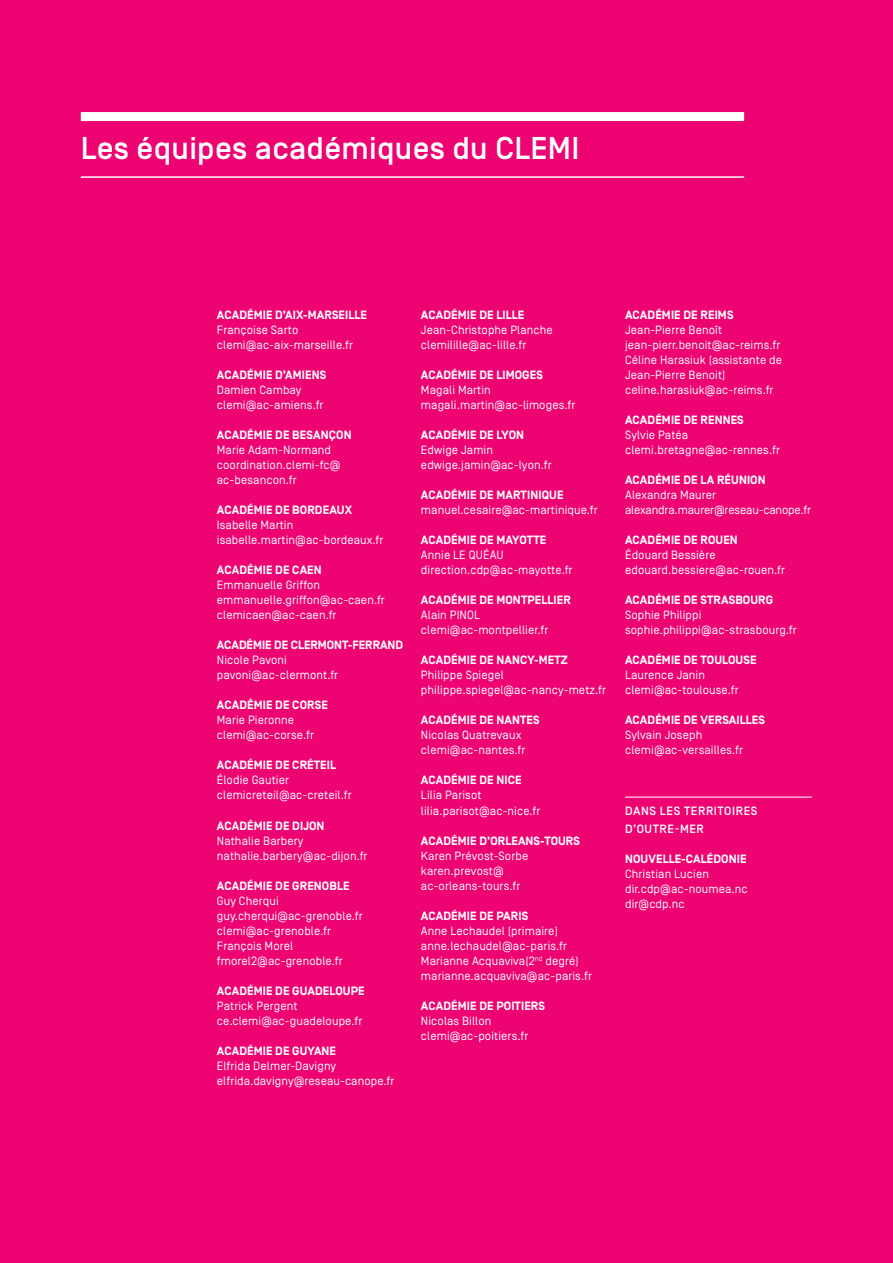
<style>
.page{position:relative;width:893px;height:1263px;background:#ed0372}
.page>*{position:absolute;margin:0;border:0;box-sizing:border-box;transform-origin:0 0}
.t1{font:500 31.5px "Simplon BP";letter-spacing:.01em;color:#fff}
.t2{font:12px/15px "Simplon BP Regular";letter-spacing:.01em;color:#fff}
.t3{font:700 12px "Simplon BP";letter-spacing:.01em;color:#fff}
.t4{font:12px/15px "Simplon BP Regular";letter-spacing:-.01em;color:#fff}
.t5{font:500 12px/18px "Simplon BP";letter-spacing:.05em;color:#fff}
</style>
<div class="page">
<div style="left:81px;top:112px;width:663px;height:9px;background:#fff"></div>
<hr style="left:81px;top:176px;width:663px;height:2px;background:#fff">
<hr style="left:625px;top:797px;width:187px;height:1px;background:#fff">
<h1 class="t1" style="left:81px;top:130px;width:500px">Les équipes académiques du clemi</h1>
<p class="t3" style="left:217px;top:308px;width:152px">ACADÉMIE D’AIX-MARSEILLE</p>
<p class="t2" style="left:217px;top:323px;width:138px">Françoise Sarto clemi@ac-aix-marseille.fr</p>
<p class="t3" style="left:217px;top:368px;width:111px">ACADÉMIE D’AMIENS</p>
<p class="t2" style="left:217px;top:383px;width:108px">Damien Cambay clemi@ac-amiens.fr</p>
<p class="t3" style="left:217px;top:428px;width:136px">ACADÉMIE DE BESANÇON</p>
<p class="t2" style="left:217px;top:443px;width:125px">Marie Adam-Normand coordination.clemi-fc@ ac-besancon.fr</p>
<p class="t3" style="left:217px;top:503px;width:137px">ACADÉMIE DE BORDEAUX</p>
<p class="t2" style="left:217px;top:518px;width:168px">Isabelle Martin isabelle.martin@ac-bordeaux.fr</p>
<p class="t3" style="left:217px;top:563px;width:106px">ACADÉMIE DE CAEN</p>
<p class="t2" style="left:217px;top:578px;width:170px">Emmanuelle Griffon emmanuelle.griffon@ac-caen.fr clemicaen@ac-caen.fr</p>
<p class="t3" style="left:217px;top:638px;width:188px">ACADÉMIE DE CLERMONT-FERRAND</p>
<p class="t2" style="left:217px;top:653px;width:123px">Nicole Pavoni pavoni@ac-clermont.fr</p>
<p class="t3" style="left:217px;top:698px;width:112px">ACADÉMIE DE CORSE</p>
<p class="t2" style="left:217px;top:713px;width:99px">Marie Pieronne clemi@ac-corse.fr</p>
<p class="t3" style="left:217px;top:758px;width:121px">ACADÉMIE DE CRÉTEIL</p>
<p class="t2" style="left:217px;top:773px;width:136px">Élodie Gautier clemicreteil@ac-creteil.fr</p>
<p class="t3" style="left:217px;top:818px;width:109px">ACADÉMIE DE DIJON</p>
<p class="t2" style="left:217px;top:833px;width:152px">Nathalie Barbery nathalie.barbery@ac-dijon.fr</p>
<p class="t3" style="left:217px;top:878px;width:134px">ACADÉMIE DE GRENOBLE</p>
<p class="t2" style="left:217px;top:893px;width:147px">Guy Cherqui guy.cherqui@ac-grenoble.fr clemi@ac-grenoble.fr<br>François Morel fmorel2@ac-grenoble.fr</p>
<p class="t3" style="left:217px;top:983px;width:149px">ACADÉMIE DE GUADELOUPE</p>
<p class="t2" style="left:217px;top:998px;width:147px">Patrick Pergent ce.clemi@ac-guadeloupe.fr</p>
<p class="t3" style="left:217px;top:1043px;width:121px">ACADÉMIE DE GUYANE</p>
<p class="t2" style="left:217px;top:1058px;width:179px">Elfrida Delmer-Davigny elfrida.davigny@reseau-canope.fr</p>
<p class="t3" style="left:421px;top:308px;width:105px">ACADÉMIE DE LILLE</p>
<p class="t2" style="left:421px;top:323px;width:133px">Jean-Christophe Planche clemilille@ac-lille.fr</p>
<p class="t3" style="left:421px;top:368px;width:123px">ACADÉMIE DE LIMOGES</p>
<p class="t2" style="left:421px;top:383px;width:156px">Magali Martin magali.martin@ac-limoges.fr</p>
<p class="t3" style="left:421px;top:428px;width:105px">ACADÉMIE DE LYON</p>
<p class="t2" style="left:421px;top:443px;width:132px">Edwige Jamin edwige.jamin@ac-lyon.fr</p>
<p class="t3" style="left:421px;top:488px;width:144px">ACADÉMIE DE MARTINIQUE</p>
<p class="t2" style="left:421px;top:503px;width:178px">manuel.cesaire@ac-martinique.fr</p>
<p class="t3" style="left:421px;top:533px;width:127px">ACADÉMIE DE MAYOTTE</p>
<p class="t2" style="left:421px;top:548px;width:153px">Annie LE QUÉAU direction.cdp@ac-mayotte.fr</p>
<p class="t3" style="left:421px;top:593px;width:151px">ACADÉMIE DE MONTPELLIER</p>
<p class="t2" style="left:421px;top:608px;width:129px">Alain PINOL clemi@ac-montpellier.fr</p>
<p class="t3" style="left:421px;top:653px;width:148px">ACADÉMIE DE NANCY-METZ</p>
<p class="t2" style="left:421px;top:668px;width:187px">Philippe Spiegel philippe.spiegel@ac-nancy-metz.fr</p>
<p class="t3" style="left:421px;top:713px;width:120px">ACADÉMIE DE NANTES</p>
<p class="t2" style="left:421px;top:728px;width:106px">Nicolas Quatrevaux clemi@ac-nantes.fr</p>
<p class="t3" style="left:421px;top:773px;width:102px">ACADÉMIE DE NICE</p>
<p class="t2" style="left:421px;top:788px;width:121px">Lilia Parisot lilia.parisot@ac-nice.fr</p>
<p class="t3" style="left:421px;top:833px;width:161px">ACADÉMIE D’ORLEANS-TOURS</p>
<p class="t2" style="left:421px;top:848px;width:109px">Karen Prévost-Sorbe karen.prevost@ ac-orleans-tours.fr</p>
<p class="t3" style="left:421px;top:908px;width:109px">ACADÉMIE DE PARIS</p>
<p class="t2" style="left:421px;top:923px;width:172px">Anne Lechaudel (primaire) anne.lechaudel@ac-paris.fr<br>Marianne Acquaviva(2<sup>nd</sup> degré) marianne.acquaviva@ac-paris.fr</p>
<p class="t3" style="left:421px;top:998px;width:125px">ACADÉMIE DE POITIERS</p>
<p class="t2" style="left:421px;top:1013px;width:109px">Nicolas Billon clemi@ac-poitiers.fr</p>
<p class="t3" style="left:625px;top:308px;width:110px">ACADÉMIE DE REIMS</p>
<p class="t2" style="left:625px;top:323px;width:159px">Jean-Pierre Benoît jean-pierr.benoit@ac-reims.fr<br>Céline Harasiuk (assistante de<br>Jean-Pierre Benoit) celine.harasiuk@ac-reims.fr</p>
<p class="t3" style="left:625px;top:413px;width:120px">ACADÉMIE DE RENNES</p>
<p class="t2" style="left:625px;top:428px;width:156px">Sylvie Patéa clemi.bretagne@ac-rennes.fr</p>
<p class="t3" style="left:625px;top:473px;width:142px">ACADÉMIE DE LA RÉUNION</p>
<p class="t4" style="left:625px;top:488px;width:187px">Alexandra Maurer alexandra.maurer@reseau-canope.fr</p>
<p class="t3" style="left:625px;top:533px;width:114px">ACADÉMIE DE ROUEN</p>
<p class="t2" style="left:625px;top:548px;width:161px">Édouard Bessière edouard.bessiere@ac-rouen.fr</p>
<p class="t3" style="left:625px;top:593px;width:150px">ACADÉMIE DE STRASBOURG</p>
<p class="t2" style="left:625px;top:608px;width:173px">Sophie Philippi sophie.philippi@ac-strasbourg.fr</p>
<p class="t3" style="left:625px;top:653px;width:133px">ACADÉMIE DE TOULOUSE</p>
<p class="t2" style="left:625px;top:668px;width:115px">Laurence Janin clemi@ac-toulouse.fr</p>
<p class="t3" style="left:625px;top:713px;width:141px">ACADÉMIE DE VERSAILLES</p>
<p class="t2" style="left:625px;top:728px;width:119px">Sylvain Joseph clemi@ac-versailles.fr</p>
<p class="t5" style="left:625px;top:801px;width:134px">DANS LES TERRITOIRES<br>D’OUTRE-MER</p>
<p class="t3" style="left:625px;top:851px;width:123px">NOUVELLE-CALÉDONIE</p>
<p class="t2" style="left:625px;top:866px;width:124px">Christian Lucien dir.cdp@ac-noumea.nc dir@cdp.nc</p>
</div>
